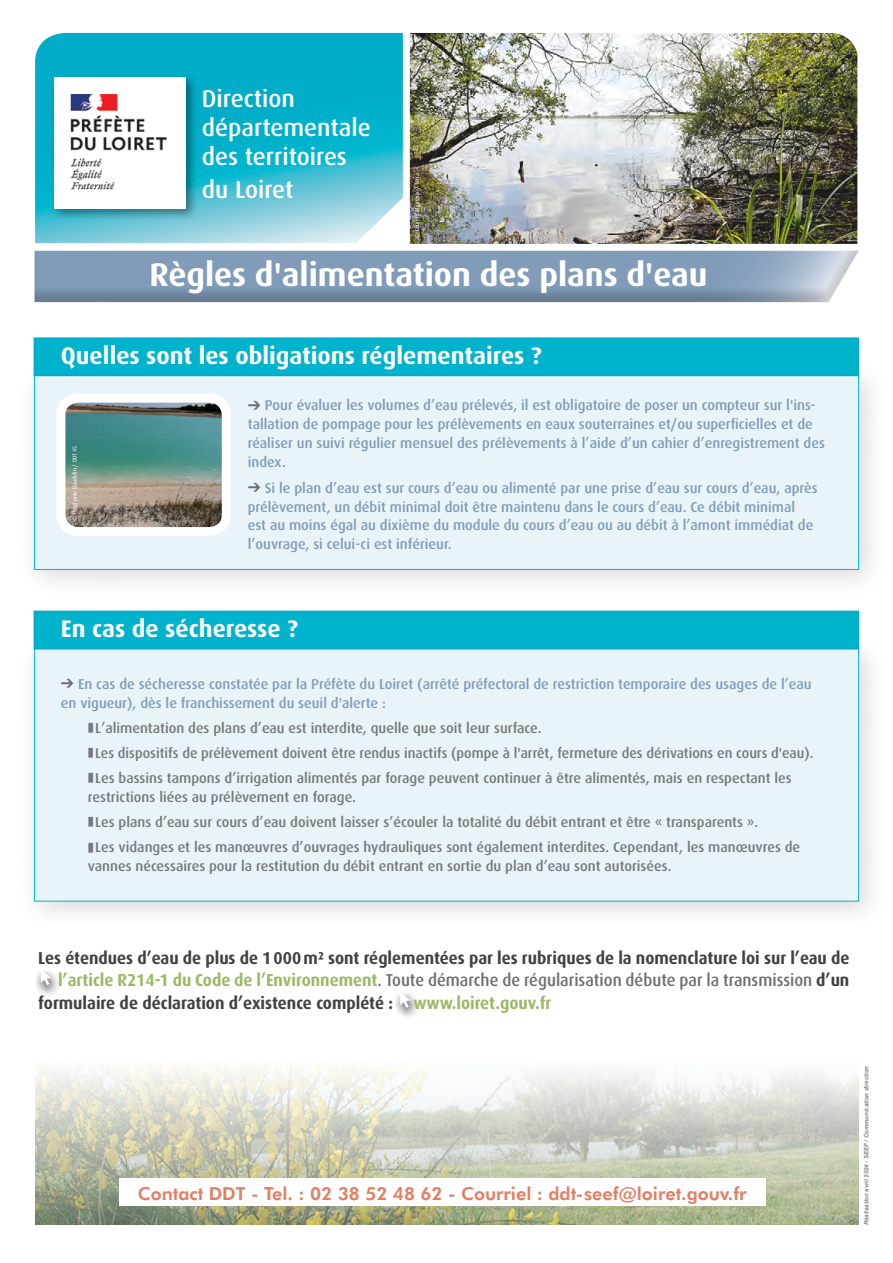
<style>
.page{position:relative;width:893px;height:1263px;background:#fff}
.page>*{position:absolute;margin:0;border:0;box-sizing:border-box;transform-origin:0 0}
.t1{font:700 32.85px "Dax OT";color:#fff}
.t2{font:500 24.3px/29.1px "Dax OT";color:#fff}
.t3{font:700 24px "Dax OT";color:#fff}
.t4{font:800 18px "Futura BT";color:#e18067}
.t5{font:700 17.25px "Dax OT";color:#414042;scale:.95 1}
.t6{font:500 17.25px "Dax OT";color:#6d6e71;scale:.95 1}
.t7{font:500 14.25px/18.8px "Dax OT";color:#809cb9}
.t8{font:500 14.25px/25.2px "Dax OT";color:#77787b}
.t9{font:italic 700 6px "Arial";color:#808285}
.t10{font:6px "Dax OT";color:#fff;scale:.96 1}
.s1{font-weight:700;color:#9cb865}
.s2{font-weight:700;color:#414042}
.s3{color:#9cb865}
</style>
<div class="page">
<img style="left:410px;top:33px;width:447px;height:207px">
<svg style="left:35px;top:33px;width:368px;height:207px;background:#2bb9d0"></svg>
<div style="left:50px;top:73px;width:148px;height:148px;background:#000;opacity:.4"></div>
<div style="left:54px;top:77px;width:132px;height:132px;background:#fff"></div>
<img style="left:70px;top:93px;width:97px;height:97px">
<div style="left:21px;top:240px;width:851px;height:64px;background:#000;opacity:.2"></div>
<div style="left:16px;top:357px;width:873px;height:242px;background:#000;opacity:.15"></div>
<div style="left:34px;top:375px;width:825px;height:195px;background:#e8f4f7;border:1px solid #00b3cc"></div>
<div style="left:34px;top:337px;width:825px;height:39px;background:#00b3cc;border:2px solid #00acc8"></div>
<img style="left:66px;top:404px;width:155px;height:122px">
<div style="left:56px;top:394px;width:175px;height:142px;border:9px solid #fff;border-radius:17px"></div>
<img style="left:35px;top:1068px;width:824px;height:157px">
<div style="left:119px;top:1178px;width:646px;height:28px;background:#fff"></div>
<svg style="left:36px;top:972px;width:22px;height:23px"></svg>
<svg style="left:41px;top:971px;width:10px;height:14px"></svg>
<svg style="left:396px;top:994px;width:21px;height:23px"></svg>
<svg style="left:400px;top:993px;width:10px;height:15px"></svg>
<div style="left:16px;top:630px;width:873px;height:301px;background:#000;opacity:.15"></div>
<div style="left:34px;top:648px;width:825px;height:253px;background:#e8f4f7"></div>
<div style="left:34px;top:611px;width:825px;height:38px;background:#00b3cc"></div>
<h2 class="t2" style="left:202px;top:84px;width:170px">Direction départementale des territoires</h2>
<h2 class="t2" style="left:202px;top:175px;width:93px">du Loiret</h2>
<p class="t10" style="left:414px;top:238px;width:68px;rotate:-90deg">© Laurent Mignaux / Terra</p>
<h1 class="t1" style="left:150px;top:256px;width:559px">Règles d'alimentation des plans d'eau</h1>
<h3 class="t3" style="left:61px;top:342px;width:482px">Quelles sont les obligations réglementaires ?</h3>
<p class="t7" style="left:248px;top:396px;width:579px;text-indent:17px">Pour évaluer les volumes d’eau prélevés, il est obligatoire de poser un compteur sur l'ins&shy;tallation de pompage pour les prélèvements en eaux souterraines et/ou superficielles et de réaliser un suivi régulier mensuel des prélèvements à l’aide d’un cahier d’enregistrement des index.</p>
<p class="t7" style="left:248px;top:479px;width:571px;text-indent:17px">Si le plan d’eau est sur cours d’eau ou alimenté par une prise d’eau sur cours d’eau, après prélèvement, un débit minimal doit être maintenu dans le cours d’eau. Ce débit minimal<br>est au moins égal au dixième du module du cours d’eau ou au débit à l’amont immédiat de l’ouvrage, si celui-ci est inférieur.</p>
<p class="t10" style="left:71px;top:521px;width:80px;rotate:-90deg">© Stéphanie Baudelin / DDT 45</p>
<h3 class="t3" style="left:61px;top:615px;width:239px">En cas de sécheresse ?</h3>
<p class="t7" style="left:61px;top:675px;width:752px;text-indent:17px">En cas de sécheresse constatée par la Préfète du Loiret (arrêté préfectoral de restriction temporaire des usages de l’eau en vigueur), dès le franchissement du seuil d'alerte :</p>
<p class="t8" style="left:95px;top:715px;width:720px">L’alimentation des plans d’eau est interdite, quelle que soit leur surface.<br>Les dispositifs de prélèvement doivent être rendus inactifs (pompe à l'arrêt, fermeture des dérivations en cours d'eau).<br>Les bassins tampons d’irrigation alimentés par forage peuvent continuer à être alimentés, mais en respectant les</p>
<p class="t8" style="left:95px;top:784px;width:706px;text-indent:-7px">restrictions liées au prélèvement en forage.<br>Les plans d’eau sur cours d’eau doivent laisser s’écouler la totalité du débit entrant et être « transparents ».<br>Les vidanges et les manœuvres d’ouvrages hydrauliques sont également interdites. Cependant, les manœuvres de</p>
<p class="t8" style="left:88px;top:853px;width:585px">vannes nécessaires pour la restitution du débit entrant en sortie du plan d’eau sont autorisées.</p>
<p class="t5" style="left:38px;top:948px;width:855px">Les étendues d’eau de plus de 1000m² sont réglementées par les rubriques de la nomenclature loi sur l’eau de</p>
<p class="t6" style="left:58px;top:970px;width:834px"><span class="s1">l’article R214-1 du Code de l’Environnement</span>. Toute démarche de régularisation débute par la transmission <span class="s2">d’un</span></p>
<p class="t5" style="left:38px;top:993px;width:542px">formulaire de déclaration d’existence complété : <span class="s3">www.loiret.gouv.fr</span></p>
<p class="t4" style="left:138px;top:1182px;width:610px">Contact DDT - Tel. : 02 38 52 48 62 - Courriel : ddt-seef@loiret.gouv.fr</p>
<p class="t9" style="left:862px;top:1225px;width:161px;rotate:-90deg">Réalisation avril 2024 : SEEF / Communication direction</p>
</div>
